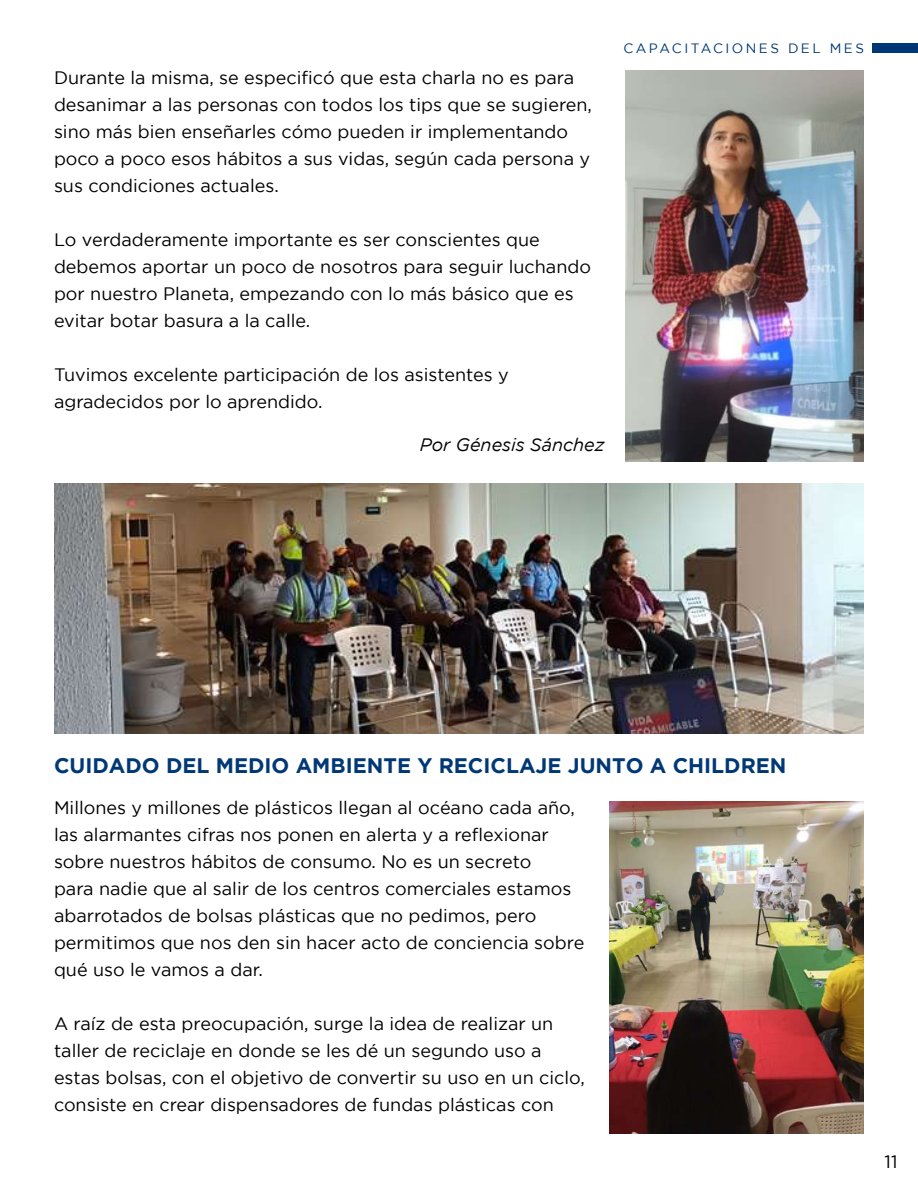
<style>
.page{position:relative;width:918px;height:1188px;background:#fff}
.page>*{position:absolute;margin:0;border:0;box-sizing:border-box;transform-origin:0 0}
.t1{font:700 21px "Gotham";color:#003876}
.t2{font:18px/27px "Gotham";color:#000}
.t3{font:italic 18px "Gotham";color:#000}
.t4{font:13.5px "Gotham";letter-spacing:.18em;color:#003876}
</style>
<div class="page">
<img style="left:626px;top:71px;width:238px;height:390px">
<img style="left:54px;top:484px;width:810px;height:249px">
<img style="left:609px;top:801px;width:255px;height:333px">
<div style="left:873px;top:43px;width:45px;height:10px;background:#003876"></div>
<p class="t2" style="left:54px;top:64px;width:540px">Durante la misma, se especificó que esta charla no es para desanimar a las personas con todos los tips que se sugieren, sino más bien enseñarles cómo pueden ir implementando poco a poco esos hábitos a sus vidas, según cada persona y sus condiciones actuales.</p>
<p class="t2" style="left:54px;top:226px;width:539px">Lo verdaderamente importante es ser conscientes que debemos aportar un poco de nosotros para seguir luchando por nuestro Planeta, empezando con lo más básico que es evitar botar basura a la calle.</p>
<p class="t2" style="left:54px;top:361px;width:456px">Tuvimos excelente participación de los asistentes y agradecidos por lo aprendido.</p>
<p class="t3" style="left:420px;top:435px;width:186px">Por Génesis Sánchez</p>
<p class="t4" style="left:623px;top:41px;width:242px">CAPACITACIONES DEL MES</p>
<p class="t1" style="left:54px;top:754px;width:734px">CUIDADO DEL MEDIO AMBIENTE Y RECICLAJE JUNTO A CHILDREN</p>
<p class="t2" style="left:54px;top:794px;width:532px">Millones y millones de plásticos llegan al océano cada año, las alarmantes cifras nos ponen en alerta y a reflexionar sobre nuestros hábitos de consumo. No es un secreto<br>para nadie que al salir de los centros comerciales estamos abarrotados de bolsas plásticas que no pedimos, pero permitimos que nos den sin hacer acto de conciencia sobre qué uso le vamos a dar.</p>
<p class="t2" style="left:54px;top:1010px;width:532px">A raíz de esta preocupación, surge la idea de realizar un taller de reciclaje en donde se les dé un segundo uso a estas bolsas, con el objetivo de convertir su uso en un ciclo, consiste en crear dispensadores de fundas plásticas con</p>
<p class="t2" style="left:885px;top:1147px;width:14px">11</p>
</div>
